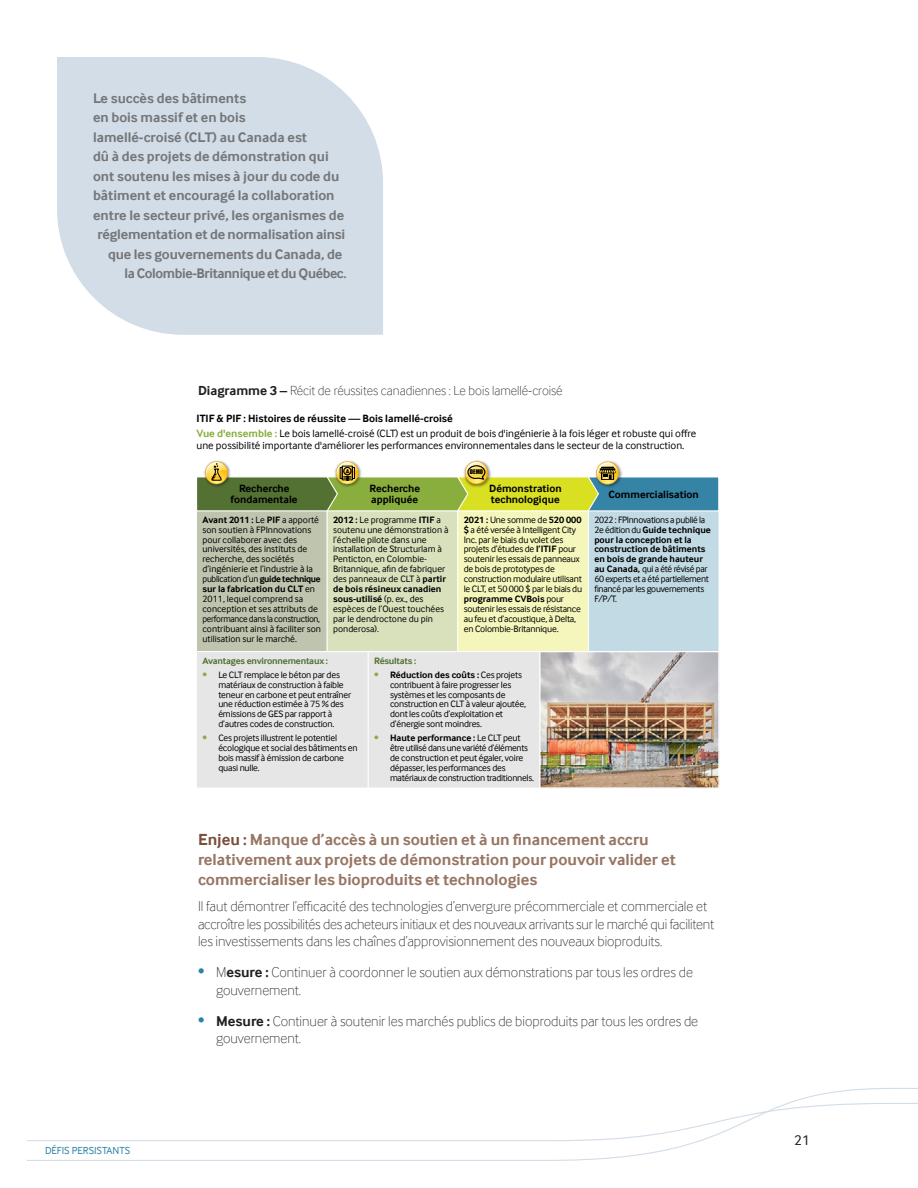
<style>
.page{position:relative;width:918px;height:1188px;background:#fff}
.page>*{position:absolute;margin:0;border:0;box-sizing:border-box;transform-origin:0 0}
.t1{font:700 16.5px/19.8px "Inter Face";color:#977563}
.t2{font:100 14.7px/17.5px "Inter Face";color:#231f20}
.t3{font:14.7px "Inter Face";color:#231f20}
.t4{font:700 14.25px "Inter Face";color:#757679}
.t5{font:700 14.25px "Inter Face";letter-spacing:-.025em;color:#757679}
.t6{font:100 13.5px "Inter Face";color:#231f20}
.t7{font:10.8px/15.5px "Inter Face";color:#000}
.t8{font:700 10.8px/11.9px "Inter Face";color:#000}
.t9{font:10.5px "Inter Face";color:#2d83a4}
.t10{font:9.45px/9.9px "Inter Face";letter-spacing:-.02em;color:#000}
.t11{font:9.45px/9.9px "Inter Face";color:#000}
.t12{font:700 9.45px "Inter Face";letter-spacing:-.02em;color:#537133}
.t13{font:6px "Impact";color:#000}
.s1{font-weight:700}
.s2{font-weight:700;color:#88ae3f}
.s3{color:#88ae3f}
.s4{color:#794e3b}
.s5{font-family:"Gill Sans Std";font-weight:700;font-size:18px;color:#2d83a4}
</style>
<div class="page">
<svg style="left:27px;top:1088px;width:891px;height:73px"></svg>
<svg style="left:27px;top:1102px;width:891px;height:40px"></svg>
<div style="left:197px;top:510px;width:130px;height:142px;background:#bec4ad"></div>
<div style="left:196px;top:510px;width:132px;height:142px;border:1px solid #fff"></div>
<div style="left:327px;top:510px;width:131px;height:142px;background:#d8e1bc"></div>
<div style="left:327px;top:510px;width:131px;height:142px;border:1px solid #fff"></div>
<div style="left:458px;top:510px;width:130px;height:142px;background:#f4f6bc"></div>
<div style="left:457px;top:510px;width:132px;height:142px;border:1px solid #fff"></div>
<div style="left:588px;top:510px;width:131px;height:142px;background:#c2dae4"></div>
<div style="left:588px;top:510px;width:132px;height:142px;border:1px solid #fff"></div>
<div style="left:588px;top:477px;width:131px;height:34px;background:#3583a5"></div>
<div style="left:588px;top:476px;width:131px;height:35px;border:1px solid #fff"></div>
<div style="left:197px;top:652px;width:171px;height:136px;background:#e6e6e6"></div>
<div style="left:196px;top:651px;width:173px;height:138px;border:1px solid #fff"></div>
<div style="left:368px;top:652px;width:172px;height:136px;background:#e6e6e6"></div>
<div style="left:368px;top:651px;width:172px;height:138px;border:1px solid #fff"></div>
<img style="left:619px;top:466px;width:6px;height:16px">
<svg style="left:196px;top:461px;width:423px;height:51px"></svg>
<img style="left:542px;top:653px;width:176px;height:134px">
<div style="left:540px;top:651px;width:180px;height:138px;border:1px solid #fff"></div>
<svg style="left:57px;top:57px;width:326px;height:278px;background:#d5dfe8"></svg>
<h3 class="t4" style="left:93px;top:90px;width:155px">Le succès des bâtiments</h3>
<h3 class="t4" style="left:93px;top:109px;width:154px">en bois massif et en bois</h3>
<h3 class="t4" style="left:93px;top:129px;width:216px">lamellé-croisé (CLT) au Canada est</h3>
<h3 class="t4" style="left:93px;top:148px;width:237px">dû à des projets de démonstration qui</h3>
<h3 class="t4" style="left:93px;top:168px;width:248px">ont soutenu les mises à jour du code du</h3>
<h3 class="t4" style="left:93px;top:187px;width:243px">bâtiment et encouragé la collaboration</h3>
<h3 class="t4" style="left:93px;top:207px;width:253px">entre le secteur privé, les organismes de</h3>
<h3 class="t4" style="left:98px;top:226px;width:249px">réglementation et de normalisation ainsi</h3>
<h3 class="t4" style="left:108px;top:246px;width:236px">que les gouvernements du Canada, de</h3>
<h3 class="t5" style="left:124px;top:265px;width:224px">la Colombie-Britannique et du Québec.</h3>
<h3 class="t6" style="left:198px;top:383px;width:366px"><span class="s1">Diagramme 3 –</span> Récit de réussites canadiennes : Le bois lamellé-croisé</h3>
<p class="t7" style="left:197px;top:410px;width:501px"><span class="s1">ITIF &amp; PIF : Histoires de réussite — Bois lamellé-croisé<br></span><span class="s2">Vue d'ensemble :</span> Le bois lamellé-croisé (CLT) est un produit de bois d'ingénierie à la fois léger et robuste qui offre</p>
<p class="t7" style="left:197px;top:438px;width:489px">une possibilité importante d'améliorer les performances environnementales dans le secteur de la construction.</p>
<p class="t8" style="left:231px;top:482px;width:68px;text-align:center">Recherche fondamentale</p>
<p class="t13" style="left:470px;top:467px;width:15px">DEMO</p>
<p class="t8" style="left:489px;top:482px;width:74px">Démonstration technologique</p>
<p class="t8" style="left:370px;top:482px;width:52px">Recherche appliquée</p>
<p class="t8" style="left:608px;top:488px;width:92px">Commercialisation</p>
<p class="t11" style="left:203px;top:515px;width:120px"><span class="s1">Avant 2011 :</span> Le <span class="s1">PIF</span> a apporté son soutien à FPInnovations pour collaborer avec des universités, des instituts de recherche, des sociétés d’ingénierie et l’industrie à la publication d’un <span class="s1">guide technique sur la fabrication du CLT</span> en<br>2011, lequel comprend sa conception et ses attributs de performance dans la construction, contribuant ainsi à faciliter son utilisation sur le marché.</p>
<p class="t11" style="left:333px;top:515px;width:117px"><span class="s1">2012 :</span> Le programme <span class="s1">ITIF</span> a soutenu une démonstration à l’échelle pilote dans une installation de Structurlam à<br>Penticton, en Colombie-<br>Britannique, afin de fabriquer des panneaux de CLT à <span class="s1">partir de bois résineux canadien sous-utilisé</span> (p. ex., des espèces de l’Ouest touchées par le dendroctone du pin ponderosa).</p>
<p class="t10" style="left:464px;top:515px;width:120px"><span class="s1">2021 :</span> Une somme de <span class="s1">520 000 $</span> a été versée à Intelligent City<br>Inc. par le biais du volet des projets d’études de <span class="s1">l’ITIF</span> pour soutenir les essais de panneaux de bois de prototypes de construction modulaire utilisant le CLT, et 50 000 $ par le biais du <span class="s1">programme CVBois</span> pour soutenir les essais de résistance au feu et d’acoustique, à Delta, en Colombie-Britannique.</p>
<p class="t10" style="left:594px;top:515px;width:118px">2022 : FPInnovations a publié la<br>2e édition du <span class="s1">Guide technique pour la conception et la construction de bâtiments en bois de grande hauteur au Canada,</span> qui a été révisé par<br>60 experts et a été partiellement financé par les gouvernements<br>F/P/T.</p>
<p class="t12" style="left:203px;top:655px;width:127px">Avantages environnementaux :</p>
<p class="t10" style="left:218px;top:670px;width:134px;text-indent:-16px"><span class="s3">•</span> Le CLT remplace le béton par des matériaux de construction à faible teneur en carbone et peut entraîner une réduction estimée à 75 % des émissions de GES par rapport à d’autres codes de construction.</p>
<p class="t10" style="left:218px;top:733px;width:141px;text-indent:-16px"><span class="s3">•</span> Ces projets illustrent le potentiel écologique et social des bâtiments en bois massif à émission de carbone quasi nulle.</p>
<p class="t12" style="left:374px;top:655px;width:43px">Résultats :</p>
<p class="t10" style="left:390px;top:670px;width:138px;text-indent:-16px"><span class="s3">•</span> <span class="s1">Réduction des coûts :</span> Ces projets contribuent à faire progresser les systèmes et les composants de construction en CLT à valeur ajoutée, dont les coûts d’exploitation et d’énergie sont moindres.</p>
<p class="t10" style="left:390px;top:733px;width:145px;text-indent:-16px"><span class="s3">•</span> <span class="s1">Haute performance :</span> Le CLT peut être utilisé dans une variété d’éléments de construction et peut égaler, voire dépasser, les performances des matériaux de construction traditionnels.</p>
<p class="t9" style="left:45px;top:1145px;width:87px">DÉFIS PERSISTANTS</p>
<h1 class="t1" style="left:198px;top:830px;width:479px"><span class="s4">Enjeu :</span> Manque d’accès à un soutien et à un financement accru relativement aux projets de démonstration pour pouvoir valider et commercialiser les bioproduits et technologies</h1>
<p class="t2" style="left:198px;top:897px;width:518px">Il faut démontrer l’efficacité des technologies d’envergure précommerciale et commerciale et accroître les possibilités des acheteurs initiaux et des nouveaux arrivants sur le marché qui facilitent les investissements dans les chaînes d’approvisionnement des nouveaux bioproduits.</p>
<h2 class="t2" style="left:216px;top:964px;width:478px;text-indent:-18px"><span class="s5">•</span> M<span class="s1">esure :</span> Continuer à coordonner le soutien aux démonstrations par tous les ordres de gouvernement.</h2>
<h2 class="t2" style="left:216px;top:1012px;width:484px;text-indent:-18px"><span class="s5">•</span> <span class="s1">Mesure :</span> Continuer à soutenir les marchés publics de bioproduits par tous les ordres de gouvernement.</h2>
<h2 class="t3" style="left:794px;top:1132px;width:17px">21</h2>
</div>
